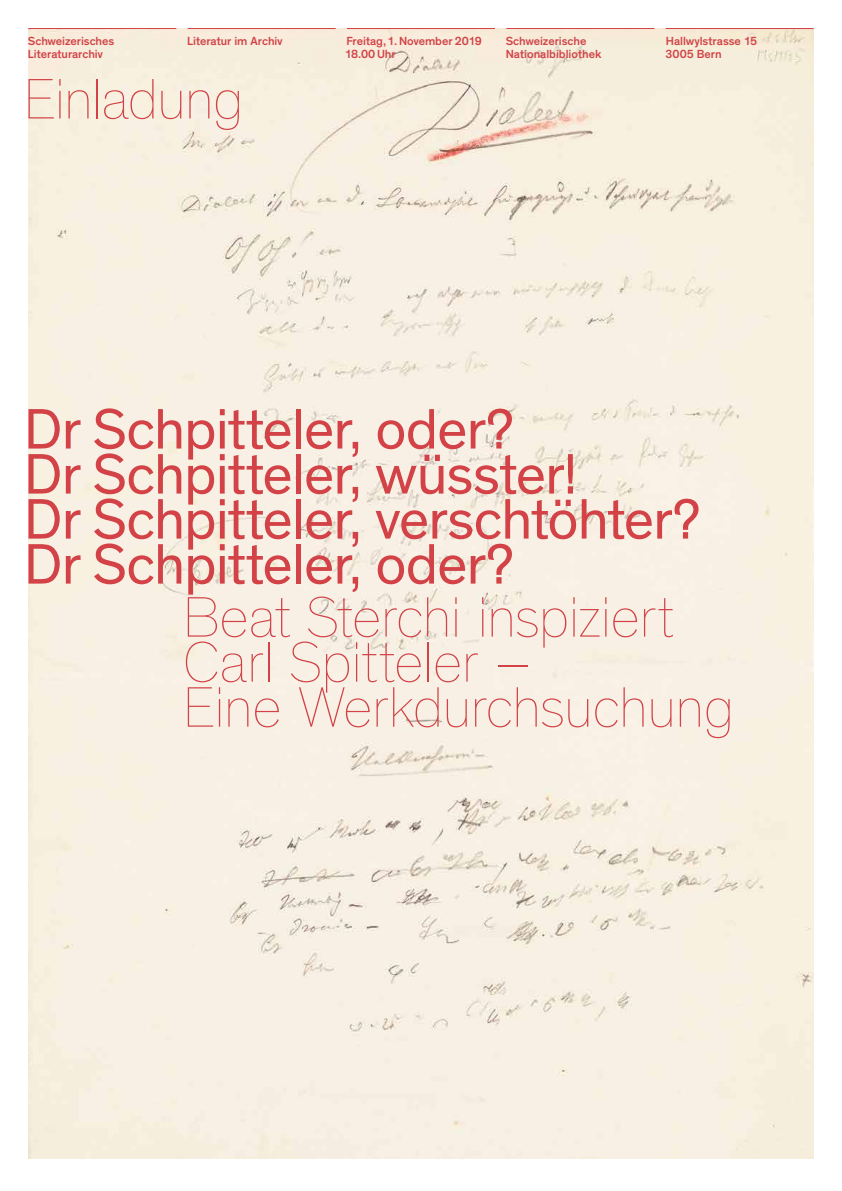
<style>
.page{position:relative;width:842px;height:1191px;background:#fff}
.page>*{position:absolute;margin:0;border:0;box-sizing:border-box;transform-origin:0 0}
.t1{font:58px/45px "Theinhardt";letter-spacing:-.02em;color:#d24246}
.t2{font:200 58px/45px "Theinhardt";letter-spacing:-.025em;color:#d24246}
.t3{font:500 12px/13px "Theinhardt";color:#d24246}
</style>
<div class="page">
<img style="left:28px;top:28px;width:786px;height:1130px">
<hr style="left:28px;top:28px;width:148px;height:1px;background:#d24246">
<hr style="left:188px;top:28px;width:148px;height:1px;background:#d24246">
<hr style="left:347px;top:28px;width:148px;height:1px;background:#d24246">
<hr style="left:506px;top:28px;width:148px;height:1px;background:#d24246">
<hr style="left:666px;top:28px;width:148px;height:1px;background:#d24246">
<p class="t3" style="left:28px;top:35px;width:88px">Schweizerisches<br>Literaturarchiv</p>
<p class="t3" style="left:345px;top:35px;width:139px">Freitag, 1. November 2019<br>18.00 Uhr</p>
<p class="t3" style="left:506px;top:35px;width:97px">Schweizerische<br>Nationalbibliothek</p>
<p class="t3" style="left:187px;top:35px;width:97px">Literatur im Archiv</p>
<p class="t3" style="left:666px;top:35px;width:93px">Hallwylstrasse 15<br>3005 Bern</p>
<h1 class="t2" style="left:23px;top:77px;width:222px">Einladung</h1>
<h1 class="t1" style="left:24px;top:408px;width:678px">Dr Schpitteler, oder?<br>Dr Schpitteler, wüsster!<br>Dr Schpitteler, verschtöhter?<br>Dr Schpitteler, oder?</h1>
<h1 class="t2" style="left:183px;top:595px;width:553px">Beat Sterchi inspiziert<br>Carl Spitteler –<br>Eine Werkdurchsuchung</h1>
</div>
